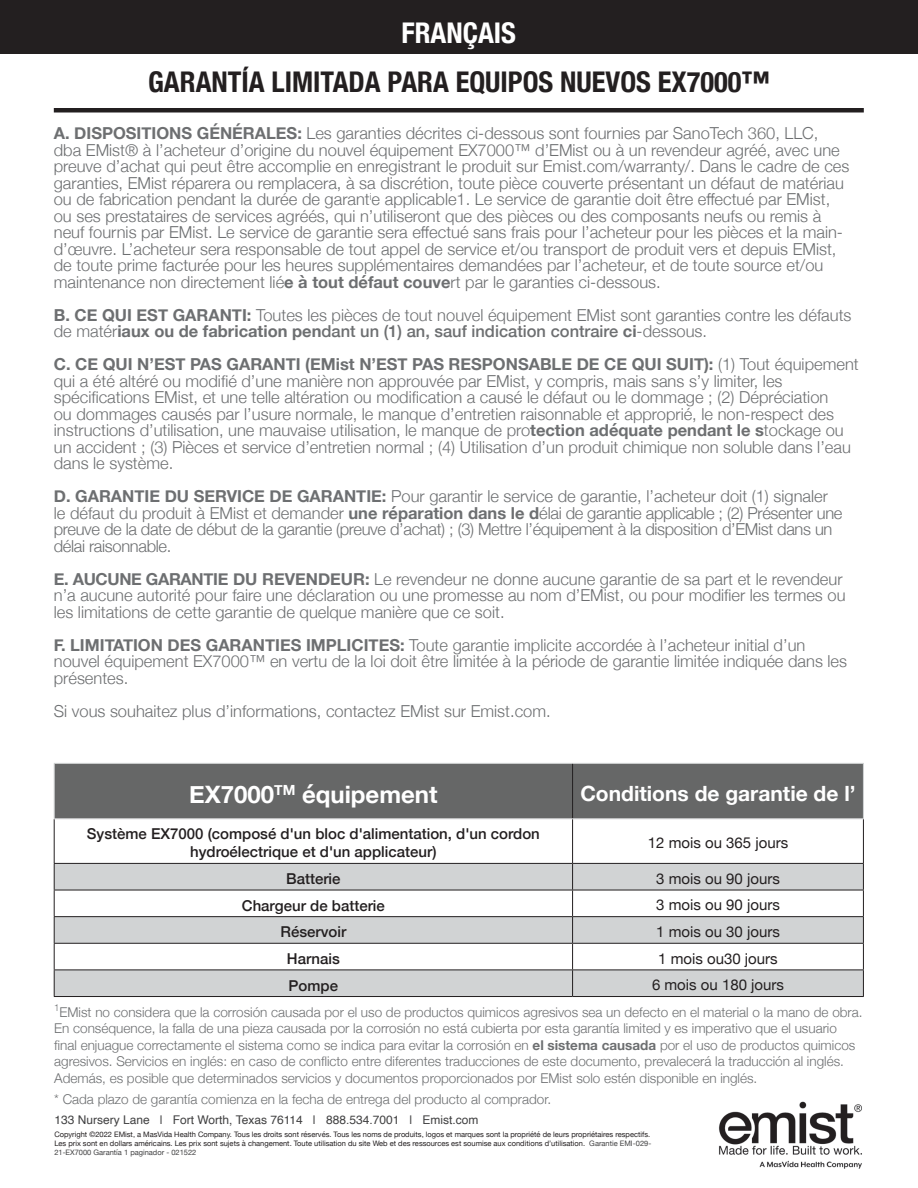
<style>
.page{position:relative;width:918px;height:1188px;background:#fff}
.page>*{position:absolute;margin:0;border:0;box-sizing:border-box;transform-origin:0 0}
.t1{font:700 condensed 28.5px "Helvetica Neue";color:#231f20}
.t2{font:700 condensed 28.5px "Helvetica Neue";color:#fff}
.t3{font:700 24px "Helvetica Neue";color:#fff}
.t4{font:700 21px "Helvetica Neue";color:#fff}
.t5{font:300 16.5px/16.5px "Helvetica Neue";color:#6d6f71}
.t6{font:300 16.5px/16.5px "Helvetica Neue";letter-spacing:-.02em;color:#6d6f71}
.t7{font:500 15px/18px "Helvetica Neue";color:#231f20;text-align:center}
.t8{font:15px "Helvetica Neue";color:#231f20}
.t9{font:300 13.5px/16.5px "Helvetica Neue";color:#6d6f71}
.t10{font:12px "Helvetica";color:#414142}
.t11{font:7.5px/9px "Helvetica Neue";color:#231f20}
.s1{font-weight:700}
.s2{font-weight:500}
.s3{color:#414142}
</style>
<div class="page">
<hr style="left:54px;top:108px;width:810px;height:4px;background:#231f20">
<img style="left:719px;top:1101px;width:143px;height:68px">
<div style="left:55px;top:764px;width:808px;height:54px;background:#666767"></div>
<hr style="left:572px;top:764px;width:1px;height:54px;background:#231f20">
<hr style="left:54px;top:819px;width:1px;height:44px;background:#231f20">
<hr style="left:572px;top:819px;width:1px;height:44px;background:#231f20">
<hr style="left:863px;top:819px;width:1px;height:44px;background:#231f20">
<svg style="left:54px;top:863px;width:810px;height:133px"></svg>
<hr style="left:54px;top:996px;width:519px;height:1px;background:#231f20">
<hr style="left:573px;top:996px;width:291px;height:1px;background:#231f20">
<hr style="left:54px;top:763px;width:519px;height:1px;background:#d1d3d4">
<hr style="left:54px;top:764px;width:1px;height:54px;background:#d1d3d4">
<hr style="left:573px;top:763px;width:291px;height:1px;background:#d1d3d4">
<hr style="left:863px;top:764px;width:1px;height:54px;background:#d1d3d4">
<hr style="left:54px;top:818px;width:519px;height:1px;background:#d1d3d4">
<hr style="left:573px;top:818px;width:291px;height:1px;background:#d1d3d4">
<div style="left:0;top:0;width:918px;height:54px;background:#231f20"></div>
<p class="t2" style="left:402px;top:9px;width:116px">FRANÇAIS</p>
<p class="t1" style="left:148px;top:59px;width:623px">GARANTÍA LIMITADA PARA EQUIPOS NUEVOS EX7000™</p>
<p class="t5" style="left:54px;top:124px;width:797px"><span class="s1">A. DISPOSITIONS GÉNÉRALES:</span> Les garanties décrites ci-dessous sont fournies par SanoTech 360, LLC, dba EMist® à l’acheteur d’origine du nouvel équipement EX7000™ d’EMist ou à un revendeur agréé, avec une preuve d’achat qui peut être accomplie en enregistrant le produit sur Emist.com/warranty/. Dans le cadre de ces garanties, EMist réparera ou remplacera, à sa discrétion, toute pièce couverte présentant un défaut de matériau ou de fabrication pendant la durée de garant<sup>i</sup>e applicable1. Le service de garantie doit être effectué par EMist, ou ses prestataires de services agréés, qui n’utiliseront que des pièces ou des composants neufs ou remis à neuf fournis par EMist. Le service de garantie sera effectué sans frais pour l’acheteur pour les pièces et la main&shy;d’œuvre. L’acheteur sera responsable de tout appel de service et/ou transport de produit vers et depuis EMist, de toute prime facturée pour les heures supplémentaires demandées par l’acheteur, et de toute source et/ou maintenance non directement lié<span class="s1">e à tout défaut couve</span>rt par le garanties ci-dessous.</p>
<p class="t5" style="left:54px;top:305px;width:799px"><span class="s1">B. CE QUI EST GARANTI:</span> Toutes les pièces de tout nouvel équipement EMist sont garanties contre les défauts de matér<span class="s1">iaux ou de fabrication pen</span><span class="s2">dant un (1) an, sauf indication contraire</span> <span class="s1">ci</span>-dessous.</p>
<p class="t5" style="left:54px;top:355px;width:806px"><span class="s1">C. CE QUI N’EST PAS GARANTI (EMist N’EST PAS RESPONSABLE DE CE QUI SUIT):</span> (1) Tout équipement qui a été altéré ou modifié d’une manière non approuvée par EMist, y compris, mais sans s’y limiter, les spécifications EMist, et une telle altération ou modification a causé le défaut ou le dommage ; (2) Dépréciation<br>ou dommages causés par l’usure normale, le manque d’entretien raisonnable et approprié, le non-respect des instructions d’utilisation, une mauvaise utilisation, le manque de pro<span class="s1">tection adéquate pendant le s</span>tockage ou un accident ; (3) Pièces et service d’entretien normal ; (4) Utilisation d’un produit chimique non soluble dans l’eau dans le système.</p>
<p class="t6" style="left:54px;top:487px;width:790px"><span class="s1">D. GARANTIE DU SERVICE DE GARANTIE:</span> Pour garantir le service de garantie, l’acheteur doit (1) signaler le défaut du produit à EMist et demander <span class="s1">une réparation dans le d</span>élai de garantie applicable ; (2) Présenter une preuve de la date de début de la garantie (preuve d’achat) ; (3) Mettre l’équipement à la disposition d’EMist dans un délai raisonnable.</p>
<p class="t5" style="left:54px;top:569px;width:793px"><span class="s1">E. AUCUNE GARANTIE DU REVENDEUR:</span> Le revendeur ne donne aucune garantie de sa part et le revendeur n’a aucune autorité pour faire une déclaration ou une promesse au nom d’EMist, ou pour modifier les termes ou les limitations de cette garantie de quelque manière que ce soit.</p>
<p class="t5" style="left:54px;top:635px;width:795px"><span class="s1">F. LIMITATION DES GARANTIES IMPLICITES:</span> Toute garantie implicite accordée à l’acheteur initial d’un nouvel équipement EX7000™ en vertu de la loi doit être limitée à la période de garantie limitée indiquée dans les présentes.</p>
<p class="t5" style="left:54px;top:701px;width:498px">Si vous souhaitez plus d’informations, contactez EMist sur Emist.com.</p>
<p class="t3" style="left:189px;top:775px;width:250px">EX7000<sup>TM</sup> équipement</p>
<p class="t4" style="left:580px;top:777px;width:277px">Conditions de garantie de l’</p>
<p class="t7" style="left:87px;top:824px;width:454px">Système EX7000 (composé d'un bloc d'alimentation, d'un cordon hydroélectrique et d'un applicateur)</p>
<p class="t8" style="left:648px;top:832px;width:142px">12 mois ou 365 jours</p>
<p class="t7" style="left:286px;top:868px;width:56px">Batterie</p>
<p class="t8" style="left:656px;top:868px;width:125px">3 mois ou 90 jours</p>
<p class="t7" style="left:242px;top:895px;width:145px">Chargeur de batterie</p>
<p class="t8" style="left:656px;top:894px;width:125px">3 mois ou 90 jours</p>
<p class="t7" style="left:280px;top:922px;width:67px">Réservoir</p>
<p class="t8" style="left:656px;top:921px;width:125px">1 mois ou 30 jours</p>
<p class="t7" style="left:287px;top:948px;width:55px">Harnais</p>
<p class="t8" style="left:658px;top:948px;width:121px">1 mois ou30 jours</p>
<p class="t7" style="left:289px;top:975px;width:51px">Pompe</p>
<p class="t8" style="left:652px;top:974px;width:133px">6 mois ou 180 jours</p>
<p class="t9" style="left:54px;top:1003px;width:810px"><sup>1</sup>EMist no considera que la corrosión causada por el uso de productos quimicos agresivos sea un defecto en el material o la mano de obra.<br>En conséquence, la falla de una pieza causada por la corrosión no está cubierta por esta garantía limited y es imperativo que el usuario final enjuague correctamente el sistema como se indica para evitar la corrosión en <span class="s1">el sistema causada</span> por el uso de productos quimicos agresivos. Servicios en inglés: en caso de conflicto entre diferentes traducciones de este documento, prevalecerá la traducción al inglés.<br>Además, es posible que determinados servicios y documentos proporcionados por EMist solo estén disponible en inglés.</p>
<p class="t9" style="left:54px;top:1090px;width:498px">* Cada plazo de garantía comienza en la fecha de entrega del producto al comprador.</p>
<p class="t10" style="left:54px;top:1110px;width:426px">133 Nursery Lane | Fort Worth, Texas 76114 | 888.534.7001 | Emist.com</p>
<p class="t11" style="left:54px;top:1130px;width:598px">Copyright ©2022 EMist, a MasVida Health Company. Tous les droits sont réservés. Tous les noms de produits, logos et marques sont la propriété de leurs propriétaires respectifs.<br>Les prix sont en dollars américains. Les prix sont sujets à changement. Toute utilisation du site Web et des ressources est soumise aux conditions d’utilisation. <span class="s3">Garantie EMI-029-<br>21-EX7000 Garantía 1 paginador - 021522</span></p>
</div>
